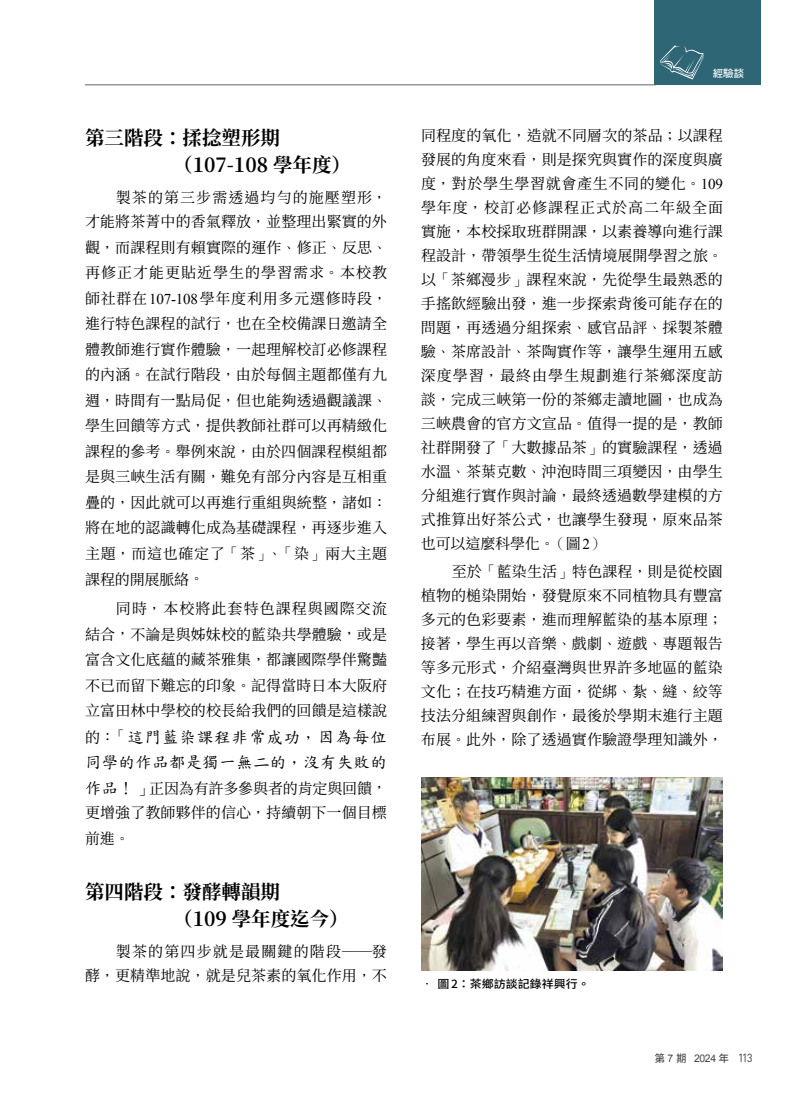
<style>
.page{position:relative;width:808px;height:1106px;background:#fff}
.page>*{position:absolute;margin:0;border:0;box-sizing:border-box;transform-origin:0 0}
.t1{font:700 19.5px/27px "Noto Serif CJ Ktc";color:#000}
.t2{font:16.5px/25.5px "DF Kai Shu SB Estd BF";letter-spacing:.02em;color:#000}
.t3{font:15px/24px "Noto Serif CJ Ktc";letter-spacing:.005em;color:#000;text-align:justify}
.t4{font:15px/24px "Noto Serif CJ Ktc";letter-spacing:.045em;color:#000;text-align:right}
.t5{font:500 11.25px "Noto Sans CJ Kjp";color:#000;scale:1.06 1}
.t6{font:10.5px "Arial";color:#484848}
.t7{font:10.5px "DF Hei Std W7";color:#fff}
.s1{font-family:"DF Ming Std W3"}
.s2{font-family:"Times New Roman"}
.s3{font-family:"Noto Serif CJ Ktc";font-size:15px}
.s4{font-family:"DF Ming Std W3";font-size:15px}
.s5{font-family:"DF Kai Shu SB Estd BF";font-size:16.5px}
.s6{font-family:"DF Hei Std W7"}
.s7{font-family:"D DIN";font-size:12px}
</style>
<div class="page">
<img style="left:421px;top:777px;width:302px;height:193px">
<div style="left:654px;top:0;width:107px;height:85px;background:#2e6676"></div>
<hr style="left:85px;top:85px;width:571px;height:1px;background:#636363">
<svg style="left:659px;top:45px;width:45px;height:35px"></svg>
<h1 class="t1" style="left:173px;top:124px;width:179px;text-indent:-88px">第三階段：揉捻塑形期（107-108 學年度）</h1>
<p class="t3" style="left:85px;top:186px;width:303px;text-align:right">製茶的第三步需透過均勻的施壓塑形<span class="s1">，<br></span>才能將茶菁中的香氣釋放<span class="s1">，</span>並整理出緊實的外</p>
<p class="t3" style="left:85px;top:235px;width:303px;line-height:25.5px">觀<span class="s1">，</span>而課程則有賴實際的運作<span class="s1">、</span>修正<span class="s1">、</span>反思<span class="s1">、</span>再修正才能更貼近學生的學習需求<span class="s1">。</span>本校教師社群在<span class="s2">107-108</span>學年度利用多元選修時段<span class="s1">，</span>進行特色課程的試行<span class="s1">，</span>也在全校備課日邀請全體教師進行實作體驗<span class="s1">，</span>一起理解校訂必修課程的內涵<span class="s1">。</span>在試行階段<span class="s1">，</span>由於每個主題都僅有九週<span class="s1">，</span>時間有一點局促<span class="s1">，</span>但也能夠透過觀議課<span class="s1">、</span>學生回饋等方式<span class="s1">，</span>提供教師社群可以再精緻化課程的參考<span class="s1">。</span>舉例來說<span class="s1">，</span>由於四個課程模組都是與三峽生活有關<span class="s1">，</span>難免有部分內容是互相重疊的<span class="s1">，</span>因此就可以再進行重組與統整<span class="s1">，</span>諸如<span class="s1">：</span>將在地的認識轉化成為基礎課程<span class="s1">，</span>再逐步進入主題<span class="s1">，</span>而這也確定了<span class="s1">「</span>茶<span class="s1">」、「</span>染<span class="s1">」</span>兩大主題課程的開展脈絡<span class="s1">。</span></p>
<p class="t3" style="left:85px;top:596px;width:304px;line-height:25.5px;text-indent:31px">同時<span class="s1">，</span>本校將此套特色課程與國際交流結合<span class="s1">，</span>不論是與姊妹校的藍染共學體驗<span class="s1">，</span>或是富含文化底蘊的藏茶雅集<span class="s1">，</span>都讓國際學伴驚豔不已而留下難忘的印象<span class="s1">。</span>記得當時日本大阪府立富田林中學校的校長給我們的回饋是這樣說</p>
<p class="t2" style="left:85px;top:724px;width:303px"><span class="s3">的</span><span class="s4">：「</span>這門藍染課程非常成功，因為每位同學的作品都是獨一無二的，沒有失敗的</p>
<p class="t3" style="left:85px;top:775px;width:303px;line-height:25.2px"><span class="s5">作品！」</span>正因為有許多參與者的肯定與回饋<span class="s1">，</span>更增強了教師夥伴的信心<span class="s1">，</span>持續朝下一個目標前進<span class="s1">。</span></p>
<h1 class="t1" style="left:173px;top:878px;width:177px;text-indent:-88px">第四階段：發酵轉韻期<br>（109 學年度迄今）</h1>
<p class="t4" style="left:85px;top:940px;width:303px">製茶的第四步就是最關鍵的階段──發<br>酵<span class="s1">，</span>更精準地說<span class="s1">，</span>就是兒茶素的氧化作用<span class="s1">，</span>不</p>
<p class="t7" style="left:713px;top:67px;width:33px">經驗談</p>
<p class="t3" style="left:421px;top:124px;width:304px">同程度的氧化<span class="s1">，</span>造就不同層次的茶品<span class="s1">；</span>以課程發展的角度來看<span class="s1">，</span>則是探究與實作的深度與廣度<span class="s1">，</span>對於學生學習就會產生不同的變化<span class="s1">。</span><span class="s2">109</span>學年度<span class="s1">，</span>校訂必修課程正式於高二年級全面實施<span class="s1">，</span>本校採取班群開課<span class="s1">，</span>以素養導向進行課程設計<span class="s1">，</span>帶領學生從生活情境展開學習之旅<span class="s1">。</span>以<span class="s1">「</span>茶鄉漫步<span class="s1">」</span>課程來說<span class="s1">，</span>先從學生最熟悉的手搖飲經驗出發<span class="s1">，</span>進一步探索背後可能存在的問題<span class="s1">，</span>再透過分組探索<span class="s1">、</span>感官品評<span class="s1">、</span>採製茶體驗<span class="s1">、</span>茶席設計<span class="s1">、</span>茶陶實作等<span class="s1">，</span>讓學生運用五感深度學習<span class="s1">，</span>最終由學生規劃進行茶鄉深度訪談<span class="s1">，</span>完成三峽第一份的茶鄉走讀地圖<span class="s1">，</span>也成為三峽農會的官方文宣品<span class="s1">。</span>值得一提的是<span class="s1">，</span>教師社群開發了<span class="s1">「</span>大數據品茶<span class="s1">」</span>的實驗課程<span class="s1">，</span>透過水溫<span class="s1">、</span>茶葉克數<span class="s1">、</span>沖泡時間三項變因<span class="s1">，</span>由學生分組進行實作與討論<span class="s1">，</span>最終透過數學建模的方式推算出好茶公式<span class="s1">，</span>也讓學生發現<span class="s1">，</span>原來品茶也可以這麼科學化<span class="s1">。（</span>圖<span class="s2">2</span><span class="s1">）</span></p>
<p class="t3" style="left:421px;top:560px;width:303px;text-indent:31px">至於<span class="s1">「</span>藍染生活<span class="s1">」</span>特色課程<span class="s1">，</span>則是從校園植物的槌染開始<span class="s1">，</span>發覺原來不同植物具有豐富多元的色彩要素<span class="s1">，</span>進而理解藍染的基本原理<span class="s1">；</span>接著<span class="s1">，</span>學生再以音樂<span class="s1">、</span>戲劇<span class="s1">、</span>遊戲<span class="s1">、</span>專題報告等多元形式<span class="s1">，</span>介紹臺灣與世界許多地區的藍染文化<span class="s1">；</span>在技巧精進方面<span class="s1">，</span>從綁<span class="s1">、</span>紮<span class="s1">、</span>縫<span class="s1">、</span>絞等技法分組練習與創作<span class="s1">，</span>最後於學期末進行主題布展<span class="s1">。</span>此外<span class="s1">，</span>除了透過實作驗證學理知識外<span class="s1">，</span></p>
<p class="t5" style="left:421px;top:977px;width:161px">• 圖 2：茶鄉訪談記錄祥興行。</p>
<p class="t6" style="left:654px;top:1051px;width:100px"><span class="s6">第</span> 7 <span class="s6">期</span> 2024<span class="s6">年</span> <span class="s7">113</span></p>
</div>
